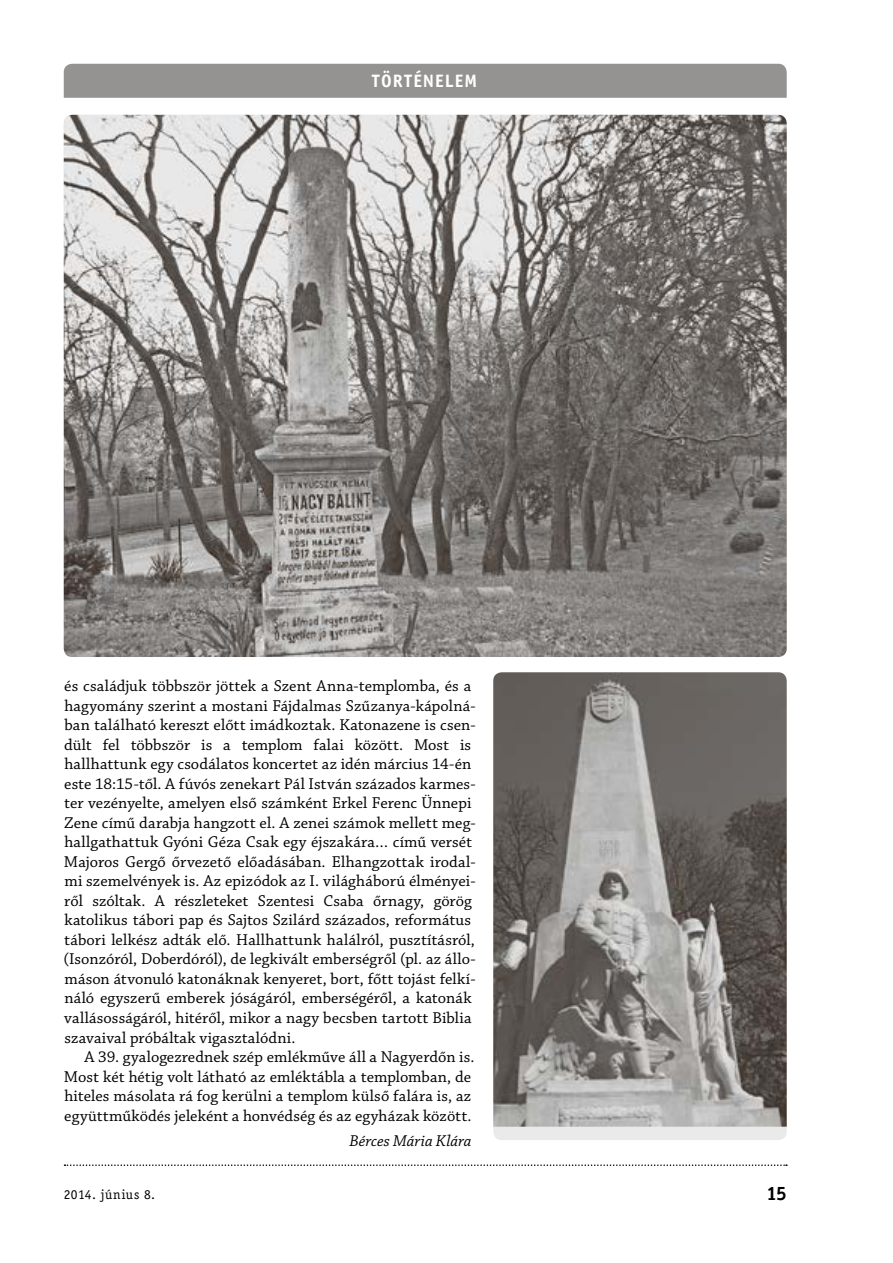
<style>
.page{position:relative;width:893px;height:1263px;background:#fff}
.page>*{position:absolute;margin:0;border:0;box-sizing:border-box;transform-origin:0 0}
.t1{font:700 19.5px "Officina Ser ITC";color:#000}
.t2{font:700 18px "Officina Sans Std";letter-spacing:.055em;color:#fff}
.t3{font:16.5px/19.5px "Chaparral Pro";letter-spacing:.005em;color:#000}
.t4{font:italic 16.5px "Chaparral Pro";color:#000}
.t5{font:13.5px "Officina Serif LT";letter-spacing:.04em;color:#000}
</style>
<div class="page">
<svg style="left:64px;top:1164px;width:723px;height:2px"></svg>
<div style="left:64px;top:64px;width:723px;height:34px;background:#959391"></div>
<div style="left:493px;top:672px;width:294px;height:468px;background:#eaeaea;border-radius:9px"></div>
<img style="left:493px;top:672px;width:294px;height:454px">
<img style="left:64px;top:115px;width:723px;height:542px">
<p class="t2" style="left:372px;top:70px;width:107px">TÖRTÉNELEM</p>
<p class="t3" style="left:63px;top:677px;width:414px">és családjuk többször jöttek a Szent Anna-templomba, és a hagyomány szerint a mostani Fájdalmas Szűzanya-kápolná&shy;ban található kereszt előtt imádkoztak. Katonazene is csen&shy;dült fel többször is a templom falai között. Most is hallhattunk egy csodálatos koncertet az idén március 14-én este 18:15-től. A fúvós zenekart Pál István százados karmes&shy;ter vezényelte, amelyen első számként Erkel Ferenc Ünnepi Zene című darabja hangzott el. A zenei számok mellett meg&shy;hallgathattuk Gyóni Géza Csak egy éjszakára… című versét Majoros Gergő őrvezető előadásában. Elhangzottak irodal&shy;mi szemelvények is. Az epizódok az I. világháború élményei&shy;ről szóltak. A részleteket Szentesi Csaba őrnagy, görög katolikus tábori pap és Sajtos Szilárd százados, református tábori lelkész adták elő. Hallhattunk halálról, pusztításról, (Isonzóról, Doberdóról), de legkivált emberségről (pl. az állo&shy;máson átvonuló katonáknak kenyeret, bort, főtt tojást felkí&shy;náló egyszerű emberek jóságáról, emberségéről, a katonák vallásosságáról, hitéről, mikor a nagy becsben tartott Biblia szavaival próbáltak vigasztalódni.</p>
<p class="t3" style="left:64px;top:1048px;width:412px;text-indent:20px">A 39. gyalogezrednek szép emlékműve áll a Nagyerdőn is.<br>Most két hétig volt látható az emléktábla a templomban, de hiteles másolata rá fog kerülni a templom külső falára is, az együttműködés jeleként a honvédség és az egyházak között.</p>
<p class="t4" style="left:349px;top:1132px;width:124px">Bérces Mária Klára</p>
<p class="t5" style="left:64px;top:1187px;width:93px">2014. június 8.</p>
<p class="t1" style="left:766px;top:1181px;width:22px">15</p>
</div>
